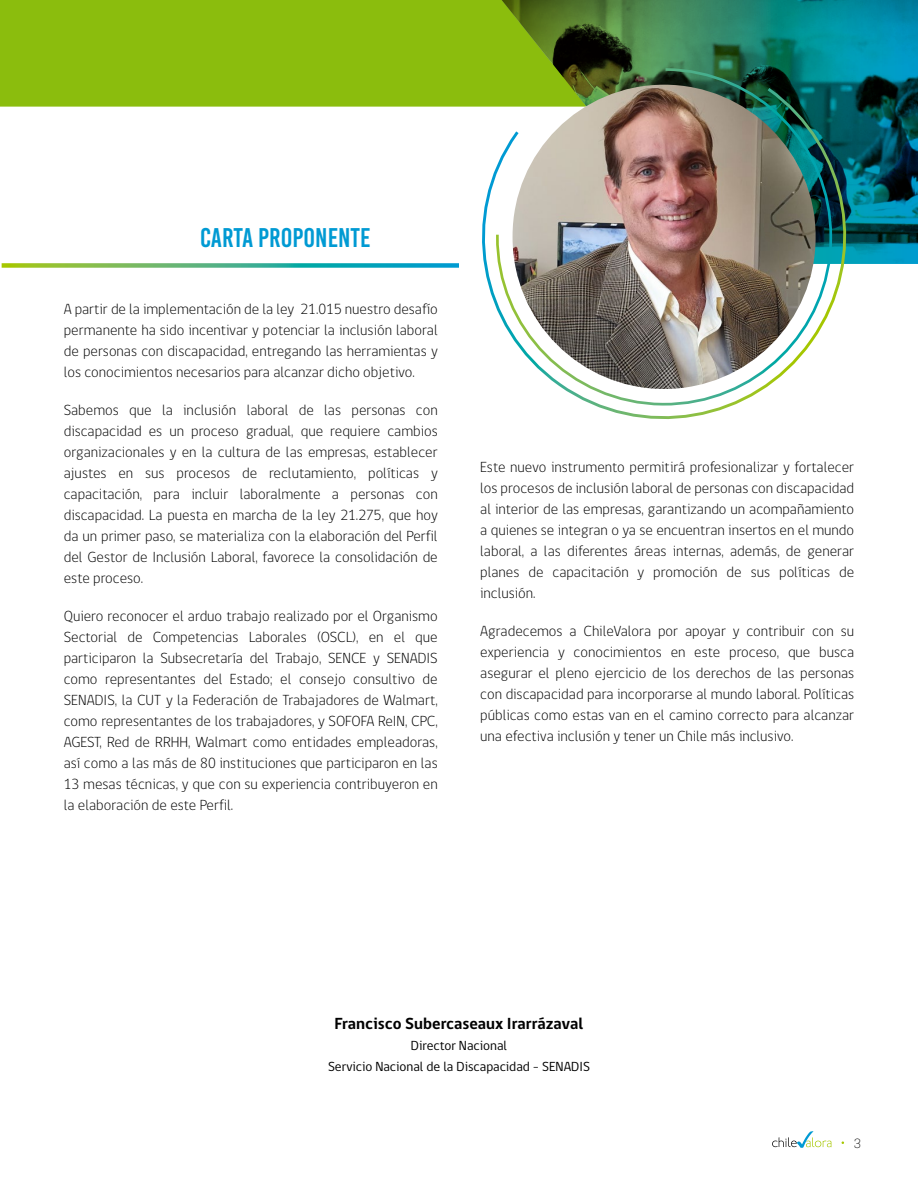
<style>
.page{position:relative;width:918px;height:1188px;background:#fff}
.page>*{position:absolute;margin:0;border:0;box-sizing:border-box;transform-origin:0 0}
.t1{font:27px "Bebas Kai";color:#009ad3}
.t2{font:700 16.5px "gob CL";color:#000}
.t3{font:300 15px/21px "gob CL";color:#000;text-align:justify}
.t4{font:13.5px/21px "gob CL";color:#000;text-align:center}
.t5{font:300 13.5px "Biblioteca Sans";color:#000}
</style>
<div class="page">
<div style="left:0;top:0;width:491px;height:107px;background:#8bbd0d"></div>
<svg style="left:491px;top:0;width:427px;height:264px;background:#036e7f"></svg>
<svg style="left:2px;top:263px;width:453px;height:5px;background:#58b78d"></svg>
<svg style="left:455px;top:85px;width:418px;height:220px"></svg>
<img style="left:495px;top:0;width:338px;height:419px">
<img style="left:513px;top:85px;width:303px;height:304px;border-radius:152px">
<svg style="left:772px;top:1131px;width:59px;height:17px"></svg>
<h1 class="t1" style="left:200px;top:224px;width:172px">CARTA PROPONENTE</h1>
<p class="t3" style="left:64px;top:299px;width:375px">A partir de la implementación de la ley 21.015 nuestro desafío permanente ha sido incentivar y potenciar la inclusión laboral de personas con discapacidad, entregando las herramientas y los conocimientos necesarios para alcanzar dicho objetivo.</p>
<p class="t3" style="left:64px;top:400px;width:376px">Sabemos que la inclusión laboral de las personas con discapacidad es un proceso gradual, que requiere cambios organizacionales y en la cultura de las empresas, establecer ajustes en sus procesos de reclutamiento, políticas y capacitación, para incluir laboralmente a personas con discapacidad. La puesta en marcha de la ley 21.275, que hoy da un primer paso, se materializa con la elaboración del Perfil del Gestor de Inclusión Laboral, favorece la consolidación de este proceso.</p>
<p class="t3" style="left:64px;top:606px;width:376px">Quiero reconocer el arduo trabajo realizado por el Organismo Sectorial de Competencias Laborales (OSCL), en el que participaron la Subsecretaría del Trabajo, SENCE y SENADIS como representantes del Estado; el consejo consultivo de SENADIS, la CUT y la Federación de Trabajadores de Walmart, como representantes de los trabajadores, y SOFOFA ReIN, CPC, AGEST, Red de RRHH, Walmart como entidades empleadoras, así como a las más de 80 instituciones que participaron en las 13 mesas técnicas, y que con su experiencia contribuyeron en la elaboración de este Perfil.</p>
<p class="t3" style="left:480px;top:457px;width:375px">Este nuevo instrumento permitirá profesionalizar y fortalecer los procesos de inclusión laboral de personas con discapacidad al interior de las empresas, garantizando un acompañamiento a quienes se integran o ya se encuentran insertos en el mundo laboral, a las diferentes áreas internas, además, de generar planes de capacitación y promoción de sus políticas de inclusión.</p>
<p class="t3" style="left:480px;top:621px;width:375px">Agradecemos a ChileValora por apoyar y contribuir con su experiencia y conocimientos en este proceso, que busca asegurar el pleno ejercicio de los derechos de las personas con discapacidad para incorporarse al mundo laboral. Políticas públicas como estas van en el camino correcto para alcanzar una efectiva inclusión y tener un Chile más inclusivo.</p>
<p class="t2" style="left:335px;top:1013px;width:250px">Francisco Subercaseaux Irarrázaval</p>
<p class="t4" style="left:328px;top:1036px;width:263px">Director Nacional<br>Servicio Nacional de la Discapacidad - SENADIS</p>
<p class="t5" style="left:854px;top:1136px;width:8px">3</p>
</div>
